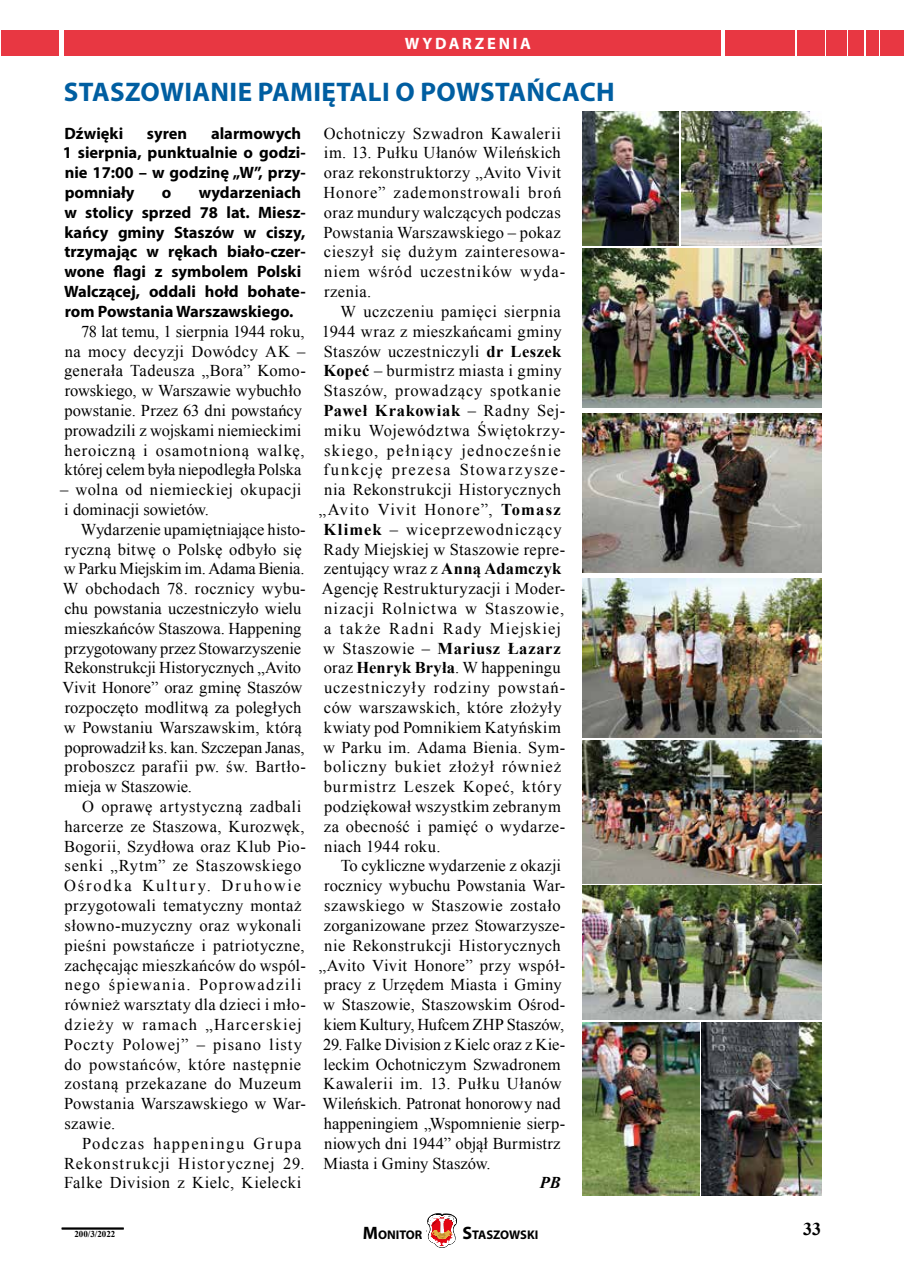
<style>
.page{position:relative;width:904px;height:1276px;background:#fff}
.page>*{position:absolute;margin:0;border:0;box-sizing:border-box;transform-origin:0 0}
.t1{font:700 27px "Myriad Pro";letter-spacing:.015em;color:#005ea1}
.t2{font:700 18px "Times New Roman";color:#000}
.t3{font:16.5px/19.8px "Times New Roman";letter-spacing:.025em;color:#000}
.t4{font:16.5px/19.8px "Times New Roman";letter-spacing:.005em;color:#000}
.t5{font:700 16.5px/19.8px "Myriad Pro";color:#000}
.t6{font:16.5px/19.8px "Times New Roman";letter-spacing:.06em;color:#000}
.t7{font:16.5px "Times New Roman";letter-spacing:.055em;color:#000}
.t8{font:16.5px "Times New Roman";letter-spacing:.08em;color:#000}
.t9{font:700 16.5px "Times New Roman";letter-spacing:.04em;color:#000}
.t10{font:16.5px "Times New Roman";color:#000}
.t11{font:16.5px "Times New Roman";letter-spacing:.05em;color:#000}
.t12{font:16.5px "Times New Roman";letter-spacing:.045em;color:#000}
.t13{font:16.5px "Times New Roman";letter-spacing:.09em;color:#000}
.t14{font:16.5px "Times New Roman";letter-spacing:.07em;color:#000}
.t15{font:700 16.5px "Myriad Pro";letter-spacing:.165em;color:#fff}
.t16{font:italic 700 16.5px "Times New Roman";color:#000}
.t17{font:700 12.6px "Myriad Pro";color:#000}
.t18{font:700 9px "Times New Roman";color:#000}
.s1{font-weight:700}
.s2{font-weight:400}
.s3{font-size:18px}
</style>
<div class="page">
<img style="left:583px;top:1022px;width:116px;height:173px">
<img style="left:583px;top:248px;width:238px;height:159px">
<img style="left:681px;top:111px;width:140px;height:135px">
<img style="left:583px;top:413px;width:238px;height:159px">
<img style="left:583px;top:111px;width:95px;height:135px">
<img style="left:702px;top:1022px;width:119px;height:173px">
<img style="left:583px;top:885px;width:238px;height:135px">
<img style="left:583px;top:578px;width:238px;height:159px">
<img style="left:583px;top:740px;width:238px;height:143px">
<svg style="left:427px;top:1213px;width:30px;height:34px"></svg>
<hr style="left:62px;top:1227px;width:62px;height:1px;background:#000">
<hr style="left:62px;top:1228px;width:62px;height:1px;background:#000">
<div style="left:65px;top:30px;width:656px;height:26px;background:#e83742"></div>
<div style="left:880px;top:30px;width:24px;height:26px;background:#e83742"></div>
<div style="left:866px;top:30px;width:12px;height:26px;background:#e83742"></div>
<div style="left:848px;top:30px;width:16px;height:26px;background:#e83742"></div>
<div style="left:725px;top:30px;width:69px;height:26px;background:#e83742"></div>
<div style="left:2px;top:30px;width:57px;height:26px;background:#e83742"></div>
<div style="left:826px;top:30px;width:20px;height:26px;background:#e83742"></div>
<div style="left:796px;top:30px;width:28px;height:26px;background:#e83742"></div>
<p class="t15" style="left:404px;top:33px;width:128px">WYDARZENIA</p>
<h1 class="t1" style="left:64px;top:74px;width:552px">STASZOWIANIE PAMIĘTALI O POWSTAŃCACH</h1>
<p class="t5" style="left:64px;top:123px;width:60px">Dźwięki</p>
<p class="t5" style="left:147px;top:123px;width:42px">syren</p>
<p class="t5" style="left:63px;top:123px;width:244px;text-indent:148px">alarmowych<br>1 sierpnia, punktualnie o godzi&shy;nie 17:00 – w godzinę „W”, przy&shy;pomniały</p>
<p class="t3" style="left:323px;top:123px;width:243px">Ochotniczy Szwadron Kawalerii im. 13. Pułku Ułanów Wileńskich oraz rekonstruktorzy „Avito Vivit<br>Honore” zademonstrowali broń oraz mundury walczących podczas<br>Powstania Warszawskiego – pokaz cieszył się dużym zainteresowa&shy;niem wśród uczestników wyda&shy;rzenia.</p>
<p class="t3" style="left:340px;top:301px;width:222px">W uczczeniu pamięci sierpnia</p>
<p class="t3" style="left:322px;top:321px;width:241px">1944 wraz z mieszkańcami gminy</p>
<p class="t3" style="left:324px;top:341px;width:239px">Staszów uczestniczyli <span class="s1">dr Leszek</span></p>
<p class="t3" style="left:323px;top:361px;width:240px"><span class="s1">Kopeć</span> – burmistrz miasta i gminy</p>
<p class="t11" style="left:324px;top:379px;width:238px">Staszów, prowadzący spotkanie</p>
<p class="t9" style="left:323px;top:399px;width:243px">Paweł Krakowiak <span class="s2">– Radny Sej-</span></p>
<p class="t12" style="left:324px;top:419px;width:243px">miku Województwa Świętokrzy-</p>
<p class="t8" style="left:324px;top:439px;width:238px">skiego, pełniący jednocześnie</p>
<p class="t13" style="left:323px;top:459px;width:243px">funkcję prezesa Stowarzysze-</p>
<p class="t3" style="left:324px;top:479px;width:238px">nia Rekonstrukcji Historycznych</p>
<p class="t14" style="left:319px;top:498px;width:243px">„Avito Vivit Honore”, <span class="s1">Tomasz</span></p>
<p class="t6" style="left:323px;top:519px;width:240px"><span class="s1">Klimek</span> – wiceprzewodniczący</p>
<p class="t3" style="left:323px;top:539px;width:243px">Rady Miejskiej w Staszowie repre-</p>
<p class="t3" style="left:324px;top:559px;width:239px">zentujący wraz z <span class="s1">Anną Adamczyk</span></p>
<p class="t3" style="left:322px;top:578px;width:245px">Agencję Restrukturyzacji i Moder-</p>
<p class="t7" style="left:324px;top:597px;width:241px">nizacji Rolnictwa w Staszowie,</p>
<p class="t8" style="left:324px;top:617px;width:238px">a także Radni Rady Miejskiej</p>
<p class="t9" style="left:323px;top:636px;width:239px"><span class="s2">w Staszowie –</span> Mariusz Łazarz</p>
<p class="t3" style="left:324px;top:658px;width:238px">oraz <span class="s1">Henryk Bryła</span>. W happeningu</p>
<p class="t6" style="left:324px;top:677px;width:243px">uczestniczyły rodziny powstań-</p>
<p class="t3" style="left:324px;top:697px;width:239px">ców warszawskich, które złożyły</p>
<p class="t3" style="left:324px;top:717px;width:238px">kwiaty pod Pomnikiem Katyńskim</p>
<p class="t3" style="left:323px;top:737px;width:243px">w Parku im. Adama Bienia. Sym-</p>
<p class="t7" style="left:324px;top:756px;width:239px">boliczny bukiet złożył również</p>
<p class="t6" style="left:324px;top:776px;width:239px">burmistrz Leszek Kopeć, który</p>
<p class="t3" style="left:324px;top:796px;width:238px">podziękował wszystkim zebranym</p>
<p class="t3" style="left:324px;top:816px;width:243px">za obecność i pamięć o wydarze-</p>
<p class="t3" style="left:324px;top:836px;width:118px">niach 1944 roku.</p>
<p class="t3" style="left:341px;top:856px;width:221px">To cykliczne wydarzenie z okazji</p>
<p class="t3" style="left:324px;top:875px;width:243px">rocznicy wybuchu Powstania War-</p>
<p class="t3" style="left:324px;top:895px;width:238px">szawskiego w Staszowie zostało</p>
<p class="t3" style="left:324px;top:915px;width:243px">zorganizowane przez Stowarzysze-</p>
<p class="t3" style="left:324px;top:935px;width:238px">nie Rekonstrukcji Historycznych</p>
<p class="t3" style="left:319px;top:955px;width:248px">„Avito Vivit Honore” przy współ-</p>
<p class="t3" style="left:324px;top:974px;width:239px">pracy z Urzędem Miasta i Gminy</p>
<p class="t3" style="left:323px;top:994px;width:243px">w Staszowie, Staszowskim Ośrod-</p>
<p class="t10" style="left:324px;top:1013px;width:242px">kiem Kultury, Hufcem ZHP Staszów,</p>
<p class="t4" style="left:322px;top:1034px;width:244px">29. Falke Division z Kielc oraz z Kie&shy;leckim Ochotniczym Szwadronem<br>Kawalerii im. 13. Pułku Ułanów<br>Wileńskich. Patronat honorowy nad happeningiem „Wspomnienie sierp&shy;niowych dni 1944” objął Burmistrz<br>Miasta i Gminy Staszów.</p>
<p class="t16" style="left:540px;top:1171px;width:22px">PB</p>
<p class="t5" style="left:64px;top:182px;width:243px;text-indent:135px">wydarzeniach w stolicy sprzed 78 lat. Miesz&shy;kańcy gminy Staszów w ciszy, trzymając w rękach biało-czer&shy;wone flagi z symbolem Polski<br>Walczącej, oddali hołd bohate&shy;rom Powstania Warszawskiego.</p>
<p class="t3" style="left:64px;top:321px;width:243px;text-indent:17px">78 lat temu, 1 sierpnia 1944 roku, na mocy decyzji Dowódcy AK – generała Tadeusza „Bora” Komo&shy;rowskiego, w Warszawie wybuchło powstanie. Przez 63 dni powstańcy prowadzili z wojskami niemieckimi heroiczną i osamotnioną walkę, której celem była niepodległa Polska</p>
<p class="t3" style="left:60px;top:479px;width:243px">– wolna od niemieckiej okupacji i dominacji sowietów.</p>
<p class="t4" style="left:63px;top:519px;width:245px;text-indent:18px">Wydarzenie upamiętniające histo&shy;ryczną bitwę o Polskę odbyło się w Parku Miejskim im. Adama Bienia.<br>W obchodach 78. rocznicy wybu&shy;chu powstania uczestniczyło wielu mieszkańców Staszowa. Happening przygotowany przez Stowarzyszenie Rekonstrukcji Historycznych „Avito Vivit Honore” oraz gminę Staszów rozpoczęto modlitwą za poległych w Powstaniu Warszawskim, którą poprowadził ks. kan. Szczepan Janas, proboszcz parafii pw. św. Bartło&shy;mieja w Staszowie.</p>
<p class="t3" style="left:64px;top:796px;width:243px;text-indent:18px">O oprawę artystyczną zadbali harcerze ze Staszowa, Kurozwęk,<br>Bogorii, Szydłowa oraz Klub Pio&shy;senki „Rytm” ze Staszowskiego<br>Ośrodka Kultury. Druhowie przygotowali tematyczny montaż słowno-muzyczny oraz wykonali pieśni powstańcze i patriotyczne, zachęcając mieszkańców do wspól&shy;nego śpiewania. Poprowadzili również warsztaty dla dzieci i mło&shy;dzieży w ramach „Harcerskiej<br>Poczty Polowej” – pisano listy do powstańców, które następnie zostaną przekazane do Muzeum<br>Powstania Warszawskiego w War&shy;szawie.</p>
<p class="t6" style="left:64px;top:1133px;width:242px;text-indent:18px">Podczas happeningu Grupa<br>Rekonstrukcji Historycznej 29.<br>Falke Division z Kielc, Kielecki</p>
<p class="t5" style="left:162px;top:182px;width:11px">o</p>
<p class="t18" style="left:74px;top:1227px;width:43px">200/3/2022</p>
<p class="t17" style="left:363px;top:1226px;width:61px"><span class="s3">M</span>ONITOR</p>
<p class="t17" style="left:462px;top:1226px;width:77px"><span class="s3">S</span>TASZOWSKI</p>
<p class="t2" style="left:803px;top:1216px;width:19px">33</p>
</div>
